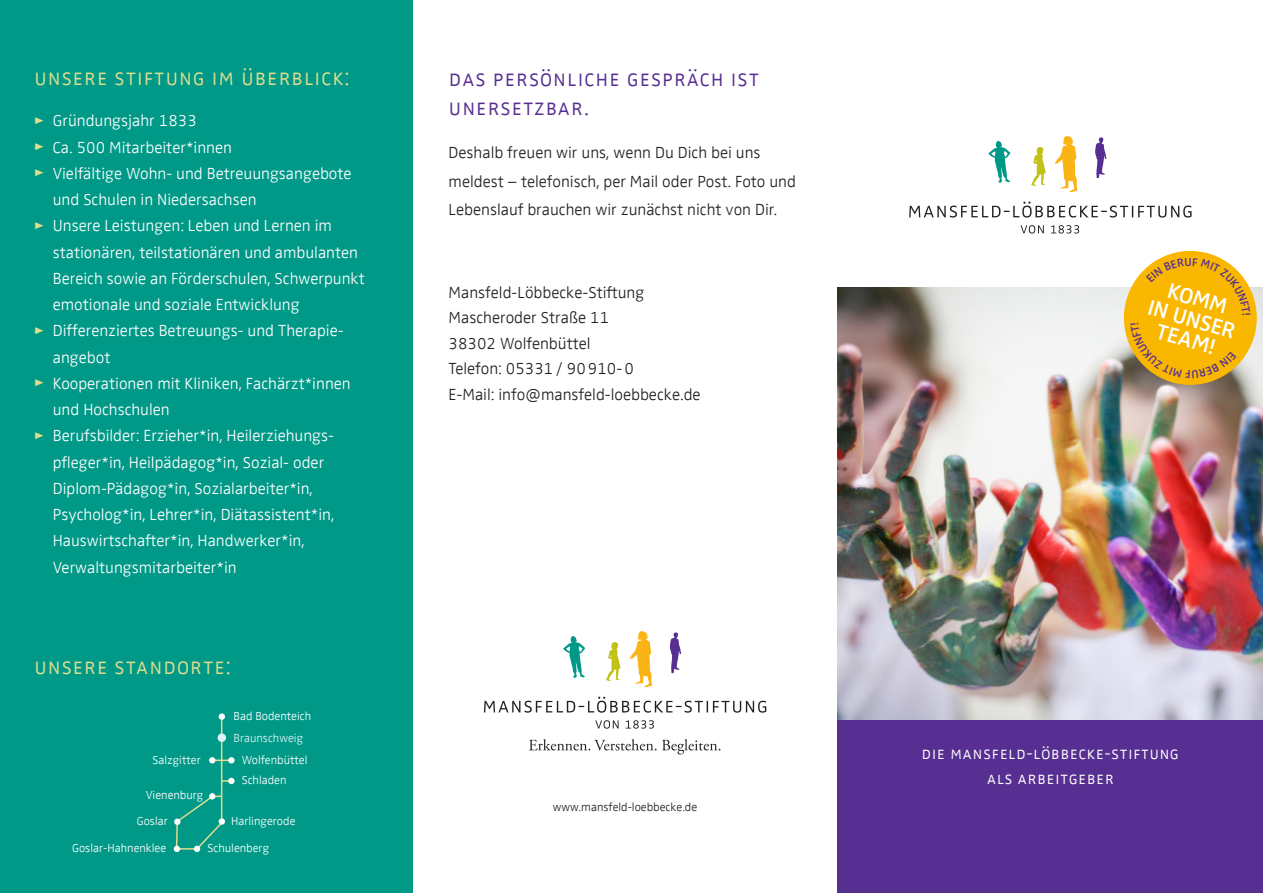
<style>
.page{position:relative;width:1263px;height:893px;background:#fff}
.page>*{position:absolute;margin:0;border:0;box-sizing:border-box;transform-origin:0 0}
._00_Head{font:300 24px "Zwo Sc Offc Pro";letter-spacing:.015em;color:#dedd8e}
._00_Head-2{font:300 24px "Zwo Sc Offc Pro";letter-spacing:.015em;color:#572e91}
._02_Fließtext{font:600 22.35px "Zwo Offc Pro";color:#fff}
.t1{font:300 18px "Zwo Sc Offc Pro";letter-spacing:.015em;color:#fff}
._02_Fließtext-2{font:300 16.5px/26.2px "Zwo Offc Pro";color:#fff}
._02_Fließtext-3{font:300 16.5px/28.5px "Zwo Offc Pro";color:#231f20}
._02_Fließtext-4{font:300 12px "Zwo Offc Pro";color:#fff}
._02_Fließtext-5{font:300 12px "Zwo Offc Pro";color:#231f20}
._02_Fließtext-6{font:300 12px "Zwo Offc Pro";color:#e0f2f5}
.s1{font-size:13.5px;color:#dedd8e}
</style>
<div class="page">
<img style="left:838px;top:288px;width:425px;height:432px">
<div style="left:838px;top:720px;width:425px;height:173px;background:#572e91"></div>
<svg style="left:1020px;top:225px;width:59px;height:9px"></svg>
<svg style="left:909px;top:202px;width:282px;height:16px"></svg>
<svg style="left:988px;top:141px;width:22px;height:42px"></svg>
<svg style="left:1031px;top:147px;width:15px;height:39px"></svg>
<svg style="left:1095px;top:137px;width:11px;height:41px"></svg>
<svg style="left:1055px;top:136px;width:23px;height:56px"></svg>
<svg style="left:529px;top:739px;width:191px;height:15px"></svg>
<svg style="left:595px;top:720px;width:59px;height:9px"></svg>
<svg style="left:484px;top:697px;width:282px;height:16px"></svg>
<svg style="left:563px;top:636px;width:22px;height:42px"></svg>
<svg style="left:606px;top:642px;width:15px;height:39px"></svg>
<svg style="left:670px;top:632px;width:11px;height:41px"></svg>
<svg style="left:630px;top:631px;width:22px;height:56px"></svg>
<div style="left:0;top:0;width:412px;height:893px;background:#098"></div>
<hr style="left:221px;top:718px;width:1px;height:104px;background:#dedd8e">
<div style="left:218px;top:733px;width:8px;height:9px;background:#e0f2f5;border-radius:50%"></div>
<svg style="left:222px;top:780px;width:6px;height:2px"></svg>
<div style="left:228px;top:778px;width:7px;height:6px;background:#fff;border-radius:50%"></div>
<div style="left:228px;top:757px;width:7px;height:6px;background:#fff;border-radius:50%"></div>
<svg style="left:209px;top:757px;width:22px;height:6px"></svg>
<div style="left:219px;top:713px;width:6px;height:7px;background:#fff;border-radius:50%"></div>
<svg style="left:174px;top:793px;width:51px;height:59px"></svg>
<div style="left:1124px;top:251px;width:132px;height:133px;background:#fab700;border-radius:50%"></div>
<svg style="left:1146px;top:258px;width:104px;height:31px"></svg>
<svg style="left:1130px;top:346px;width:106px;height:32px"></svg>
<p class="_00_Head" style="left:34px;top:59px;width:317px">unsere stiftung im überblick:</p>
<p class="_02_Fließtext-2" style="left:34px;top:107px;width:164px"><span class="s1">►</span> Gründungsjahr 1833</p>
<p class="_02_Fließtext-2" style="left:34px;top:133px;width:199px"><span class="s1">►</span> Ca. 500 Mitarbeiter*innen</p>
<p class="_02_Fließtext-2" style="left:53px;top:159px;width:300px;text-indent:-19px"><span class="s1">►</span> Vielfältige Wohn- und Betreuungsangebote und Schulen in Niedersachsen</p>
<p class="_02_Fließtext-2" style="left:53px;top:212px;width:313px;text-indent:-19px"><span class="s1">►</span> Unsere Leistungen: Leben und Lernen im stationären, teilstationären und ambulanten Bereich sowie an Förderschulen, Schwerpunkt emotionale und soziale Entwicklung</p>
<p class="_02_Fließtext-2" style="left:53px;top:317px;width:292px;text-indent:-19px"><span class="s1">►</span> Differenziertes Betreuungs- und Therapie&shy;angebot</p>
<p class="_02_Fließtext-2" style="left:53px;top:369px;width:299px;text-indent:-19px"><span class="s1">►</span> Kooperationen mit Kliniken, Fachärzt*innen und Hochschulen</p>
<p class="_02_Fließtext-2" style="left:53px;top:422px;width:283px;text-indent:-19px"><span class="s1">►</span> Berufsbilder: Erzieher*in, Heilerziehungs&shy;pfleger*in, Heilpädagog*in, Sozial- oder Diplom-Pädagog*in, Sozialarbeiter*in, Psycholog*in, Lehrer*in, Diätassistent*in, Hauswirtschafter*in, Handwerker*in, Verwaltungsmitarbeiter*in</p>
<p class="_00_Head" style="left:34px;top:648px;width:198px">unsere standorte:</p>
<p class="_02_Fließtext-4" style="left:233px;top:707px;width:79px">Bad Bodenteich</p>
<p class="_02_Fließtext-6" style="left:233px;top:729px;width:71px">Braunschweig</p>
<p class="_02_Fließtext-4" style="left:152px;top:751px;width:50px">Salzgitter</p>
<p class="_02_Fließtext-4" style="left:242px;top:750px;width:67px">Wolfenbüttel</p>
<p class="_02_Fließtext-4" style="left:242px;top:771px;width:46px">Schladen</p>
<p class="_02_Fließtext-4" style="left:146px;top:786px;width:59px">Vienenburg</p>
<p class="_02_Fließtext-4" style="left:137px;top:812px;width:33px">Goslar</p>
<p class="_02_Fließtext-4" style="left:231px;top:812px;width:66px">Harlingerode</p>
<p class="_02_Fließtext-4" style="left:72px;top:839px;width:96px">Goslar-Hahnenklee</p>
<p class="_02_Fließtext-4" style="left:208px;top:839px;width:63px">Schulenberg</p>
<p class="_00_Head-2" style="left:449px;top:60px;width:312px">das persönliche gespräch ist</p>
<p class="_00_Head-2" style="left:449px;top:89px;width:142px">unersetzbar.</p>
<p class="_02_Fließtext-3" style="left:449px;top:137px;width:349px">Deshalb freuen wir uns, wenn Du Dich bei uns meldest – telefonisch, per Mail oder Post. Foto und<br>Lebenslauf brauchen wir zunächst nicht von Dir.</p>
<p class="_02_Fließtext-3" style="left:449px;top:277px;width:197px">Mansfeld-Löbbecke-Stiftung</p>
<p class="_02_Fließtext-3" style="left:449px;top:302px;width:162px">Mascheroder Straße 11</p>
<p class="_02_Fließtext-3" style="left:449px;top:328px;width:143px">38302 Wolfenbüttel</p>
<p class="_02_Fließtext-3" style="left:449px;top:353px;width:187px">Telefon: 05331/ 90910-0</p>
<p class="_02_Fließtext-3" style="left:449px;top:379px;width:253px">E-Mail: info@mansfeld-loebbecke.de</p>
<p class="_02_Fließtext-5" style="left:553px;top:798px;width:146px">www.mansfeld-loebbecke.de</p>
<p class="_02_Fließtext" style="left:1173px;top:274px;width:63px;rotate:16deg">KOMM</p>
<p class="_02_Fließtext" style="left:1153px;top:290px;width:91px;rotate:16deg">IN UNSER</p>
<p class="_02_Fließtext" style="left:1162px;top:315px;width:61px;rotate:16deg">TEAM!</p>
<p class="t1" style="left:922px;top:739px;width:259px">die mansfeld-löbbecke-stiftung</p>
<p class="t1" style="left:987px;top:765px;width:129px">als arbeitgeber</p>
</div>
